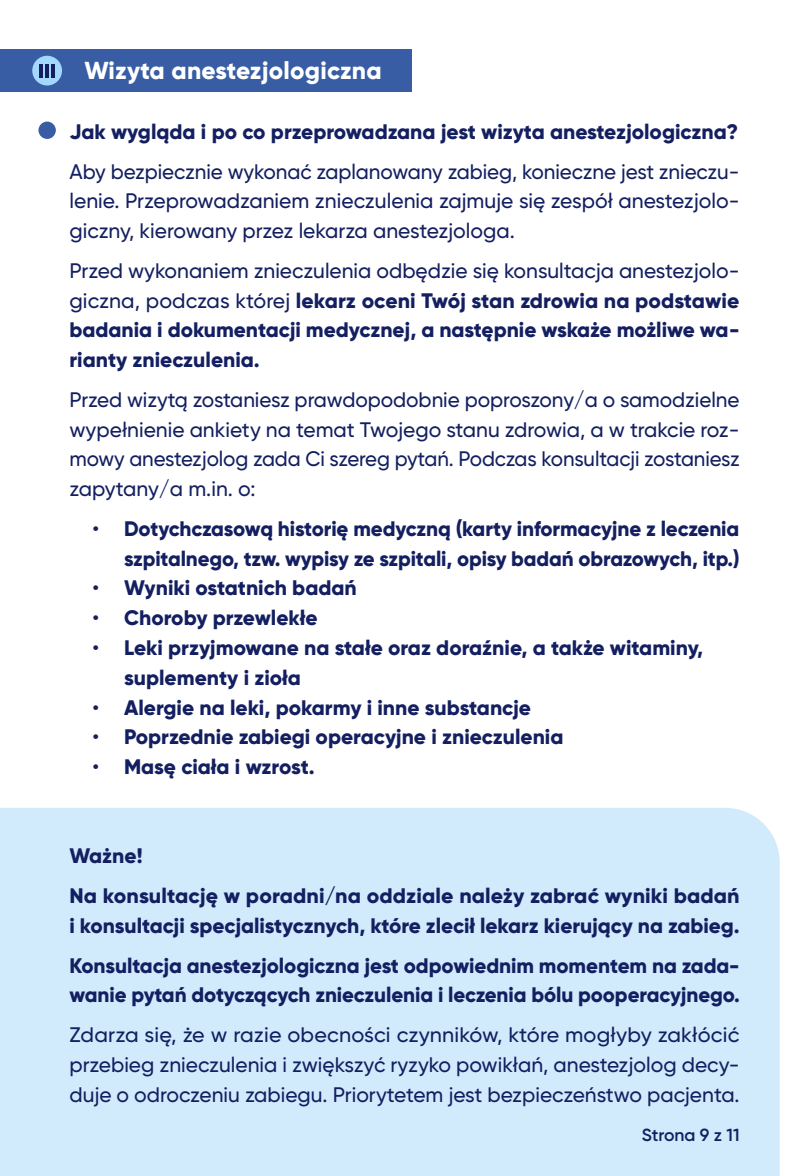
<style>
.page{position:relative;width:809px;height:1176px;background:#fff}
.page>*{position:absolute;margin:0;border:0;box-sizing:border-box;transform-origin:0 0}
.t1{font:800 24.5px "Gilroy";letter-spacing:.01em;color:#fff}
.t2{font:800 21px/29.8px "Gilroy";letter-spacing:-.005em;color:#131f60}
.t3{font:500 21px/29.8px "Gilroy";letter-spacing:-.005em;color:#131f60;text-align:justify}
.t4{font:600 17.5px "Gilroy";color:#131f60}
.s1{font-weight:500}
</style>
<div class="page">
<div style="left:0;top:808px;width:779px;height:368px;background:#d1ebfd"></div>
<div style="left:0;top:50px;width:412px;height:42px;background:#385da5"></div>
<div style="left:32px;top:56px;width:30px;height:29px;background:#a3d7fc;border-radius:50%"></div>
<hr style="left:46px;top:64px;width:3px;height:14px;background:#131f60">
<hr style="left:51px;top:64px;width:4px;height:14px;background:#131f60">
<hr style="left:40px;top:64px;width:3px;height:14px;background:#131f60">
<div style="left:38px;top:122px;width:18px;height:17px;background:#385da5;border-radius:50%"></div>
<p class="t1" style="left:84px;top:55px;width:299px">Wizyta anestezjologiczna</p>
<p class="t2" style="left:69px;top:117px;width:670px">Jak wygląda i po co przeprowadzana jest wizyta anestezjologiczna?</p>
<p class="t3" style="left:69px;top:156px;width:671px">Aby bezpiecznie wykonać zaplanowany zabieg, konieczne jest znieczu&shy;lenie. Przeprowadzaniem znieczulenia zajmuje się zespół anestezjolo&shy;giczny, kierowany przez lekarza anestezjologa.</p>
<p class="t2" style="left:69px;top:255px;width:671px;text-align:justify"><span class="s1">Przed wykonaniem znieczulenia odbędzie się konsultacja anestezjolo&shy;giczna, podczas której</span> lekarz oceni Twój stan zdrowia na podstawie badania i dokumentacji medycznej, a następnie wskaże możliwe wa&shy;rianty znieczulenia.</p>
<p class="t3" style="left:69px;top:384px;width:671px">Przed wizytą zostaniesz prawdopodobnie poproszony/a o samodzielne wypełnienie ankiety na temat Twojego stanu zdrowia, a w trakcie roz&shy;mowy anestezjolog zada Ci szereg pytań. Podczas konsultacji zostaniesz zapytany/a m.in. o:</p>
<p class="t2" style="left:93px;top:513px;width:648px;text-align:right"><span class="s1">•</span> Dotychczasową historię medyczną (karty informacyjne z leczenia szpitalnego, tzw. wypisy ze szpitali, opisy badań obrazowych, itp.)</p>
<p class="t2" style="left:93px;top:573px;width:266px"><span class="s1">•</span> Wyniki ostatnich badań</p>
<p class="t2" style="left:93px;top:603px;width:226px"><span class="s1">•</span> Choroby przewlekłe</p>
<p class="t2" style="left:124px;top:632px;width:580px;text-indent:-32px"><span class="s1">•</span> Leki przyjmowane na stałe oraz doraźnie, a także witaminy, suplementy i zioła</p>
<p class="t2" style="left:93px;top:692px;width:440px"><span class="s1">•</span> Alergie na leki, pokarmy i inne substancje</p>
<p class="t2" style="left:93px;top:722px;width:472px"><span class="s1">•</span> Poprzednie zabiegi operacyjne i znieczulenia</p>
<p class="t2" style="left:93px;top:751px;width:224px"><span class="s1">•</span> Masę ciała i wzrost.</p>
<p class="t2" style="left:69px;top:836px;width:671px;line-height:39.7px">Ważne!<br>Na konsultację w poradni/na oddziale należy zabrać wyniki badań</p>
<p class="t2" style="left:69px;top:905px;width:671px;line-height:39.7px">i konsultacji specjalistycznych, które zlecił lekarz kierujący na zabieg.<br>Konsultacja anestezjologiczna jest odpowiednim momentem na zada-</p>
<p class="t2" style="left:69px;top:980px;width:671px">wanie pytań dotyczących znieczulenia i leczenia bólu pooperacyjnego.</p>
<p class="t3" style="left:69px;top:1019px;width:671px">Zdarza się, że w razie obecności czynników, które mogłyby zakłócić przebieg znieczulenia i zwiększyć ryzyko powikłań, anestezjolog decy&shy;duje o odroczeniu zabiegu. Priorytetem jest bezpieczeństwo pacjenta.</p>
<p class="t4" style="left:642px;top:1124px;width:99px">Strona 9 z 11</p>
</div>
